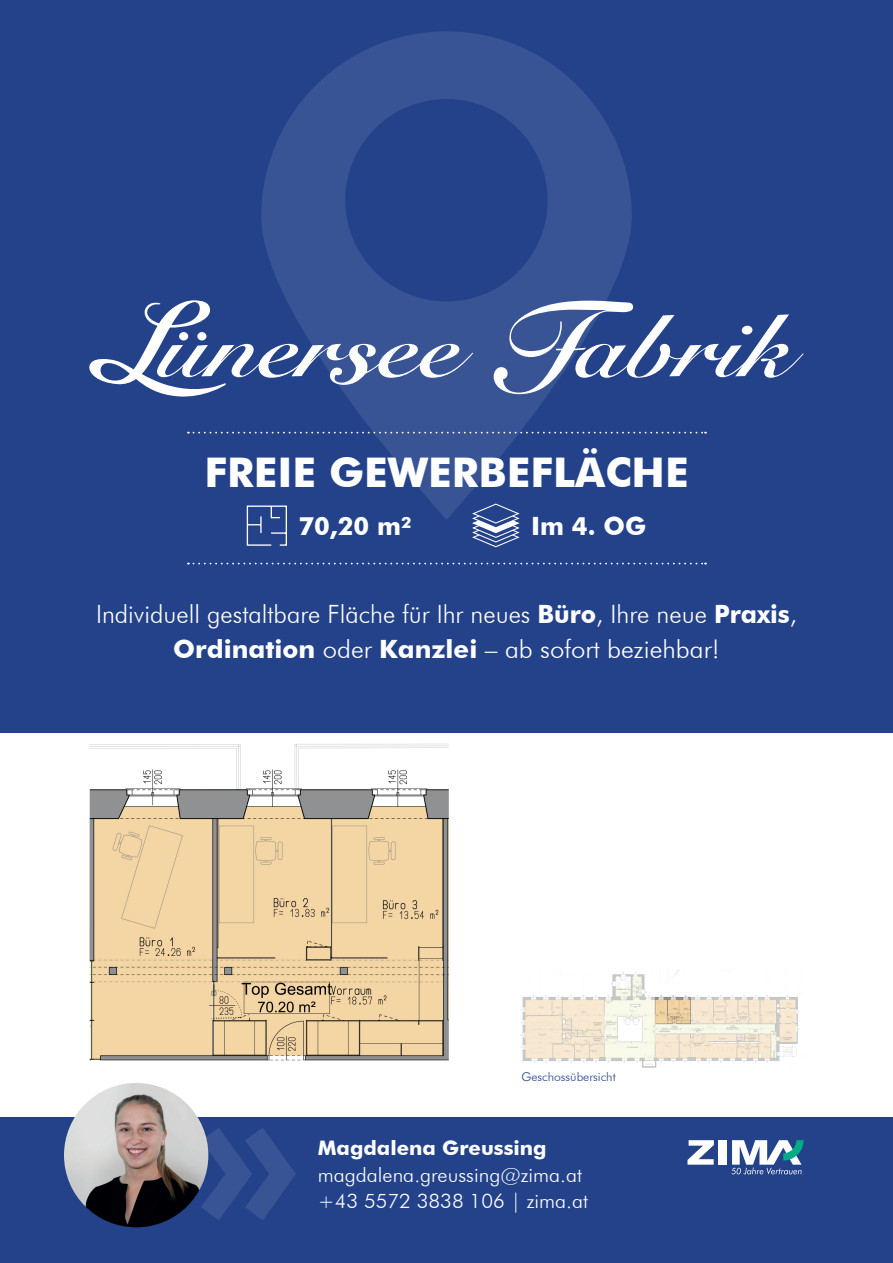
<style>
.page{position:relative;width:893px;height:1263px;background:#23428a}
.page>*{position:absolute;margin:0;border:0;box-sizing:border-box;transform-origin:0 0}
.t1{font:700 40.8px "Futura BT";color:#fff}
.t2{font:300 25.2px/35.1px "Futura BT";color:#fff;text-align:center}
.t3{font:700 25.2px "Futura BT";color:#fff}
.t4{font:300 19.95px/26.2px "Futura BT";color:#fff}
.t5{font:700 19.95px "Futura BT";color:#fff}
.t6{font:300 12px "Futura BT";color:#23428a}
.s1{font-weight:700}
</style>
<div class="page">
<svg style="left:261px;top:31px;width:371px;height:488px"></svg>
<div style="left:0;top:733px;width:893px;height:383px;background:#fff"></div>
<img style="left:78px;top:743px;width:371px;height:373px">
<svg style="left:201px;top:1128px;width:95px;height:92px"></svg>
<img style="left:64px;top:1083px;width:144px;height:144px;border-radius:72px">
<svg style="left:246px;top:505px;width:42px;height:41px"></svg>
<svg style="left:188px;top:432px;width:518px;height:2px"></svg>
<svg style="left:188px;top:563px;width:518px;height:1px"></svg>
<svg style="left:89px;top:300px;width:384px;height:97px"></svg>
<svg style="left:494px;top:301px;width:310px;height:93px"></svg>
<svg style="left:687px;top:1140px;width:27px;height:25px"></svg>
<div style="left:718px;top:1140px;width:8px;height:25px;background:#fff"></div>
<svg style="left:731px;top:1140px;width:73px;height:34px"></svg>
<img style="left:520px;top:970px;width:279px;height:98px">
<svg style="left:471px;top:503px;width:49px;height:45px"></svg>
<h1 class="t1" style="left:204px;top:447px;width:486px">FREIE GEWERBEFLÄCHE</h1>
<p class="t3" style="left:298px;top:511px;width:115px">70,20 m²</p>
<p class="t3" style="left:531px;top:511px;width:117px">Im 4. OG</p>
<p class="t2" style="left:96px;top:596px;width:702px">Individuell gestaltbare Fläche für Ihr neues <span class="s1">Büro</span>, Ihre neue <span class="s1">Praxis</span>,<br><span class="s1">Ordination</span> oder <span class="s1">Kanzlei</span> – ab sofort beziehbar!</p>
<p class="t6" style="left:521px;top:1069px;width:96px">Geschossübersicht</p>
<p class="t5" style="left:318px;top:1136px;width:230px">Magdalena Greussing</p>
<p class="t4" style="left:318px;top:1161px;width:272px">magdalena.greussing@zima.at +43 5572 3838 106 | zima.at</p>
</div>
